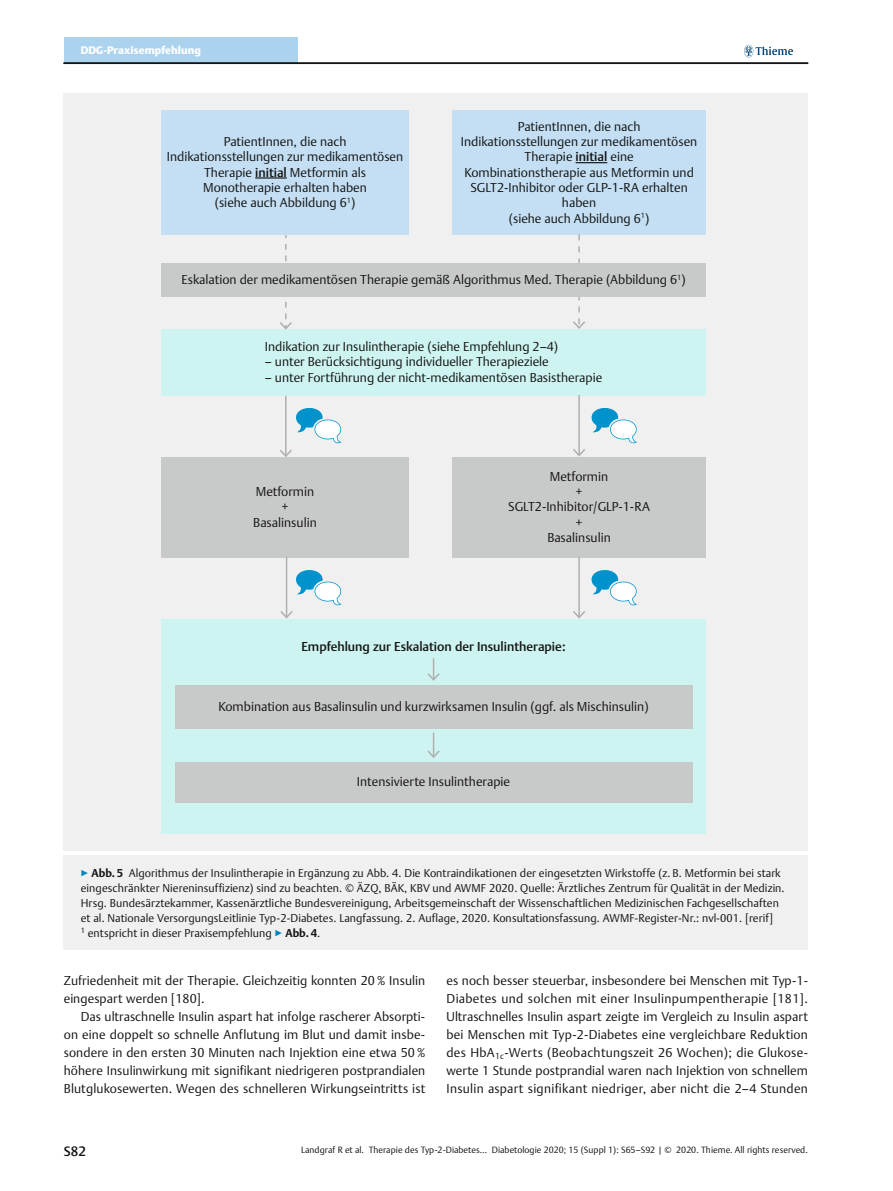
<style>
.page{position:relative;width:893px;height:1191px;background:#fff}
.page>*{position:absolute;margin:0;border:0;box-sizing:border-box;transform-origin:0 0}
.t1{font:13.5px "Adv TT114 f 0202";color:#131413}
.t2{font:12.75px/18px "Adv TT1875 e 499";letter-spacing:.015em;color:#131413;text-align:justify}
.t3{font:300 12.75px/15.3px "Thieme Argo 2011";color:#131413;text-align:center}
.t4{font:500 12.75px "Thieme Argo 2011";color:#131413}
.t5{font:11.25px/15px "Adv TT1875 e 499";letter-spacing:.01em;color:#131413}
.t6{font:10.8px "Adv T Te 9 dccad 3.B";letter-spacing:.015em;color:#fff}
.t7{font:9px "Adv TT1875 e 499";color:#131413}
.s1{font-weight:500}
.s2{color:#0085be}
.s3{font-family:"Adv TT1415 f 0 b 8.B"}
.s4{font-style:inherit}
</style>
<div class="page">
<div style="left:64px;top:855px;width:744px;height:94px;background:#f0f0f0"></div>
<div style="left:64px;top:94px;width:744px;height:756px;background:#f0f0f0"></div>
<div style="left:161px;top:619px;width:545px;height:215px;background:#cef4f1"></div>
<div style="left:175px;top:685px;width:517px;height:44px;background:#c8c9c9"></div>
<div style="left:175px;top:762px;width:517px;height:40px;background:#c8c9c9"></div>
<div style="left:161px;top:111px;width:248px;height:124px;background:#c4dff4"></div>
<div style="left:452px;top:111px;width:254px;height:124px;background:#c4dff4"></div>
<div style="left:161px;top:457px;width:248px;height:101px;background:#c8c9c9"></div>
<div style="left:452px;top:457px;width:254px;height:101px;background:#c8c9c9"></div>
<div style="left:161px;top:330px;width:545px;height:66px;background:#cef4f1"></div>
<hr style="left:255px;top:177px;width:32px;height:2px;background:#131413">
<hr style="left:576px;top:162px;width:31px;height:1px;background:#131413">
<svg style="left:280px;top:244px;width:12px;height:86px"></svg>
<svg style="left:573px;top:234px;width:12px;height:95px"></svg>
<div style="left:161px;top:264px;width:545px;height:33px;background:#c8c9c9"></div>
<hr style="left:285px;top:396px;width:2px;height:59px;background:#afafb0">
<svg style="left:280px;top:449px;width:12px;height:8px"></svg>
<hr style="left:578px;top:395px;width:2px;height:60px;background:#afafb0">
<svg style="left:573px;top:449px;width:12px;height:7px"></svg>
<hr style="left:286px;top:557px;width:1px;height:60px;background:#afafb0">
<svg style="left:280px;top:611px;width:13px;height:7px"></svg>
<hr style="left:578px;top:557px;width:2px;height:60px;background:#afafb0">
<svg style="left:573px;top:611px;width:12px;height:7px"></svg>
<svg style="left:296px;top:408px;width:46px;height:35px"></svg>
<svg style="left:592px;top:408px;width:45px;height:35px"></svg>
<svg style="left:296px;top:570px;width:46px;height:35px"></svg>
<svg style="left:592px;top:570px;width:45px;height:35px"></svg>
<svg style="left:427px;top:658px;width:13px;height:23px"></svg>
<svg style="left:427px;top:732px;width:13px;height:26px"></svg>
<div style="left:64px;top:38px;width:234px;height:25px;background:#acd3ee"></div>
<hr style="left:64px;top:63px;width:744px;height:1px;background:#131413">
<svg style="left:744px;top:45px;width:49px;height:12px"></svg>
<p class="t6" style="left:81px;top:45px;width:122px">DDG-Praxisempfehlung</p>
<p class="t3" style="left:167px;top:135px;width:238px">PatientInnen, die nach<br>Indikationsstellungen zur medikamentösen<br>Therapie <span class="s1">initial</span> Metformin als<br>Monotherapie erhalten haben<br>(siehe auch Abbildung 6<sup>1</sup>)</p>
<p class="t3" style="left:461px;top:120px;width:238px">PatientInnen, die nach<br>Indikationsstellungen zur medikamentösen<br>Therapie <span class="s1">initial</span> eine<br>Kombinationstherapie aus Metformin und<br>SGLT2-Inhibitor oder GLP-1-RA erhalten haben<br>(siehe auch Abbildung 6<sup>1</sup>)</p>
<p class="t3" style="left:181px;top:273px;width:506px">Eskalation der medikamentösen Therapie gemäß Algorithmus Med. Therapie (Abbildung 6<sup>1</sup>)</p>
<p class="t3" style="left:265px;top:340px;width:295px">Indikation zur Insulintherapie (siehe Empfehlung 2–4)</p>
<p class="t3" style="left:265px;top:355px;width:285px">– unter Berücksichtigung individueller Therapieziele</p>
<p class="t3" style="left:265px;top:370px;width:339px">– unter Fortführung der nicht-medikamentösen Basistherapie</p>
<p class="t3" style="left:253px;top:485px;width:65px">Metformin +<br>Basalinsulin</p>
<p class="t3" style="left:508px;top:469px;width:143px">Metformin<br>+<br>SGLT2-Inhibitor/GLP-1-RA +<br>Basalinsulin</p>
<p class="t4" style="left:301px;top:640px;width:266px">Empfehlung zur Eskalation der Insulintherapie:</p>
<p class="t3" style="left:218px;top:699px;width:432px">Kombination aus Basalinsulin und kurzwirksamen Insulin (ggf. als Mischinsulin)</p>
<p class="t3" style="left:357px;top:774px;width:155px">Intensivierte Insulintherapie</p>
<p class="t5" style="left:81px;top:866px;width:705px"><span class="s2">▶</span> <span class="s3">Abb. 5</span> Algorithmus der Insulintherapie in Ergänzung zu Abb. 4. Die Kontraindikationen der eingesetzten Wirkstoffe (z. B. Metformin bei stark eingeschränkter Niereninsuffizienz) sind zu beachten. © ÄZQ, BÄK, KBV und AWMF 2020. Quelle: Ärztliches Zentrum für Qualität in der Medizin.<br>Hrsg. Bundesärztekammer, Kassenärztliche Bundesvereinigung, Arbeitsgemeinschaft der Wissenschaftlichen Medizinischen Fachgesellschaften et al. Nationale VersorgungsLeitlinie Typ-2-Diabetes. Langfassung. 2. Auflage, 2020. Konsultationsfassung. AWMF-Register-Nr.: nvl-001. [rerif]<br><sup>1</sup> entspricht in dieser Praxisempfehlung <span class="s2">▶</span> <span class="s3">Abb. 4</span>.</p>
<p class="t2" style="left:64px;top:972px;width:363px">Zufriedenheit mit der Therapie. Gleichzeitig konnten 20 % Insulin eingespart werden [180].</p>
<p class="t2" style="left:64px;top:1008px;width:363px;text-indent:17px">Das ultraschnelle Insulin aspart hat infolge rascherer Absorpti&shy;on eine doppelt so schnelle Anflutung im Blut und damit insbe&shy;sondere in den ersten 30 Minuten nach Injektion eine etwa 50 % höhere Insulinwirkung mit signifikant niedrigeren postprandialen Blutglukosewerten. Wegen des schnelleren Wirkungseintritts ist</p>
<p class="t2" style="left:446px;top:972px;width:363px">es noch besser steuerbar, insbesondere bei Menschen mit Typ-1- Diabetes und solchen mit einer Insulinpumpentherapie [181].<br>Ultraschnelles Insulin aspart zeigte im Vergleich zu Insulin aspart bei Menschen mit Typ-2-Diabetes eine vergleichbare Reduktion des HbA<sub>1c</sub>-Werts (Beobachtungszeit 26 Wochen); die Glukose&shy;werte 1 Stunde postprandial waren nach Injektion von schnellem Insulin aspart signifikant niedriger, aber nicht die 2<span class="s4">–</span>4 Stunden</p>
<p class="t1" style="left:64px;top:1145px;width:24px">S82</p>
<p class="t7" style="left:301px;top:1146px;width:508px">Landgraf R et al. Therapie des Typ-2-Diabetes<span class="s4">…</span> Diabetologie 2020; 15 (Suppl 1): S65<span class="s4">–</span>S92 | © 2020. Thieme. All rights reserved.</p>
</div>
